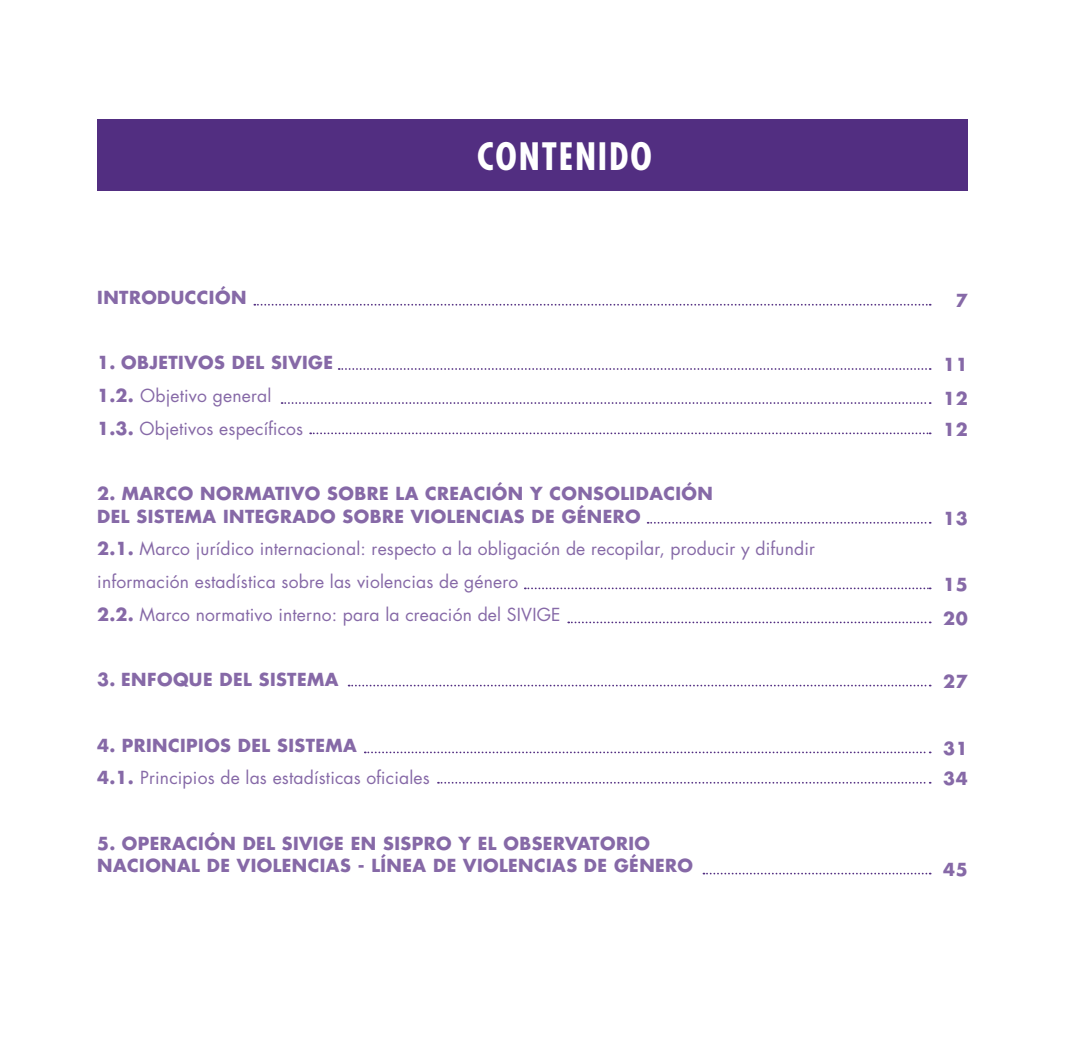
<style>
.page{position:relative;width:1067px;height:1042px;background:#fff}
.page>*{position:absolute;margin:0;border:0;box-sizing:border-box;transform-origin:0 0}
.cuerpo_texto{font:700 condensed 36.75px "Futura Std";letter-spacing:.05em;color:#fff}
.t1{font:700 17.5px/22.8px "Futura Std";letter-spacing:.025em;color:#8669a7}
.t2{font:17.5px "Futura Std";letter-spacing:.01em;color:#8669a7}
.s1{font-weight:700}
</style>
<div class="page">
<div style="left:98px;top:119px;width:869px;height:71px;background:#522e81"></div>
<svg style="left:254px;top:304px;width:676px;height:2px"></svg>
<svg style="left:339px;top:368px;width:591px;height:2px"></svg>
<svg style="left:282px;top:402px;width:648px;height:2px"></svg>
<svg style="left:310px;top:432px;width:620px;height:2px"></svg>
<svg style="left:647px;top:522px;width:283px;height:2px"></svg>
<svg style="left:525px;top:587px;width:405px;height:2px"></svg>
<svg style="left:568px;top:621px;width:362px;height:2px"></svg>
<svg style="left:348px;top:685px;width:582px;height:1px"></svg>
<svg style="left:365px;top:751px;width:565px;height:2px"></svg>
<svg style="left:438px;top:782px;width:492px;height:1px"></svg>
<svg style="left:703px;top:873px;width:227px;height:1px"></svg>
<p class="t1" style="left:97px;top:286px;width:151px">INTRODUCCIÓN</p>
<p class="t1" style="left:97px;top:351px;width:237px">1. OBJETIVOS DEL SIVIGE</p>
<p class="t2" style="left:97px;top:384px;width:175px"><span class="s1">1.2.</span> Objetivo general</p>
<p class="t2" style="left:97px;top:417px;width:207px"><span class="s1">1.3.</span> Objetivos específicos</p>
<p class="cuerpo_texto" style="left:477px;top:133px;width:176px">CONTENIDO</p>
<p class="t1" style="left:97px;top:482px;width:617px">2. MARCO NORMATIVO SOBRE LA CREACIÓN Y CONSOLIDACIÓN<br>DEL SISTEMA INTEGRADO SOBRE VIOLENCIAS DE GÉNERO</p>
<p class="t2" style="left:97px;top:538px;width:719px"><span class="s1">2.1.</span> Marco jurídico internacional: respecto a la obligación de recopilar, producir y difundir</p>
<p class="t2" style="left:97px;top:570px;width:422px">información estadística sobre las violencias de género</p>
<p class="t2" style="left:97px;top:603px;width:465px"><span class="s1">2.2.</span> Marco normativo interno: para la creación del SIVIGE</p>
<p class="t1" style="left:97px;top:668px;width:243px">3. ENFOQUE DEL SISTEMA</p>
<p class="t1" style="left:97px;top:733px;width:261px">4. PRINCIPIOS DEL SISTEMA</p>
<p class="t2" style="left:97px;top:766px;width:334px"><span class="s1">4.1.</span> Principios de las estadísticas oficiales</p>
<p class="t1" style="left:97px;top:831px;width:597px">5. OPERACIÓN DEL SIVIGE EN SISPRO Y EL OBSERVATORIO<br>NACIONAL DE VIOLENCIAS - LÍNEA DE VIOLENCIAS DE GÉNERO</p>
<p class="t1" style="left:955px;top:289px;width:14px">7</p>
<p class="t1" style="left:943px;top:353px;width:26px">11</p>
<p class="t1" style="left:943px;top:387px;width:26px">12</p>
<p class="t1" style="left:943px;top:418px;width:26px">12</p>
<p class="t1" style="left:943px;top:507px;width:26px">13</p>
<p class="t1" style="left:943px;top:573px;width:26px">15</p>
<p class="t1" style="left:943px;top:607px;width:26px">20</p>
<p class="t1" style="left:943px;top:670px;width:26px">27</p>
<p class="t1" style="left:943px;top:737px;width:26px">31</p>
<p class="t1" style="left:943px;top:767px;width:26px">34</p>
<p class="t1" style="left:943px;top:858px;width:26px">45</p>
</div>
